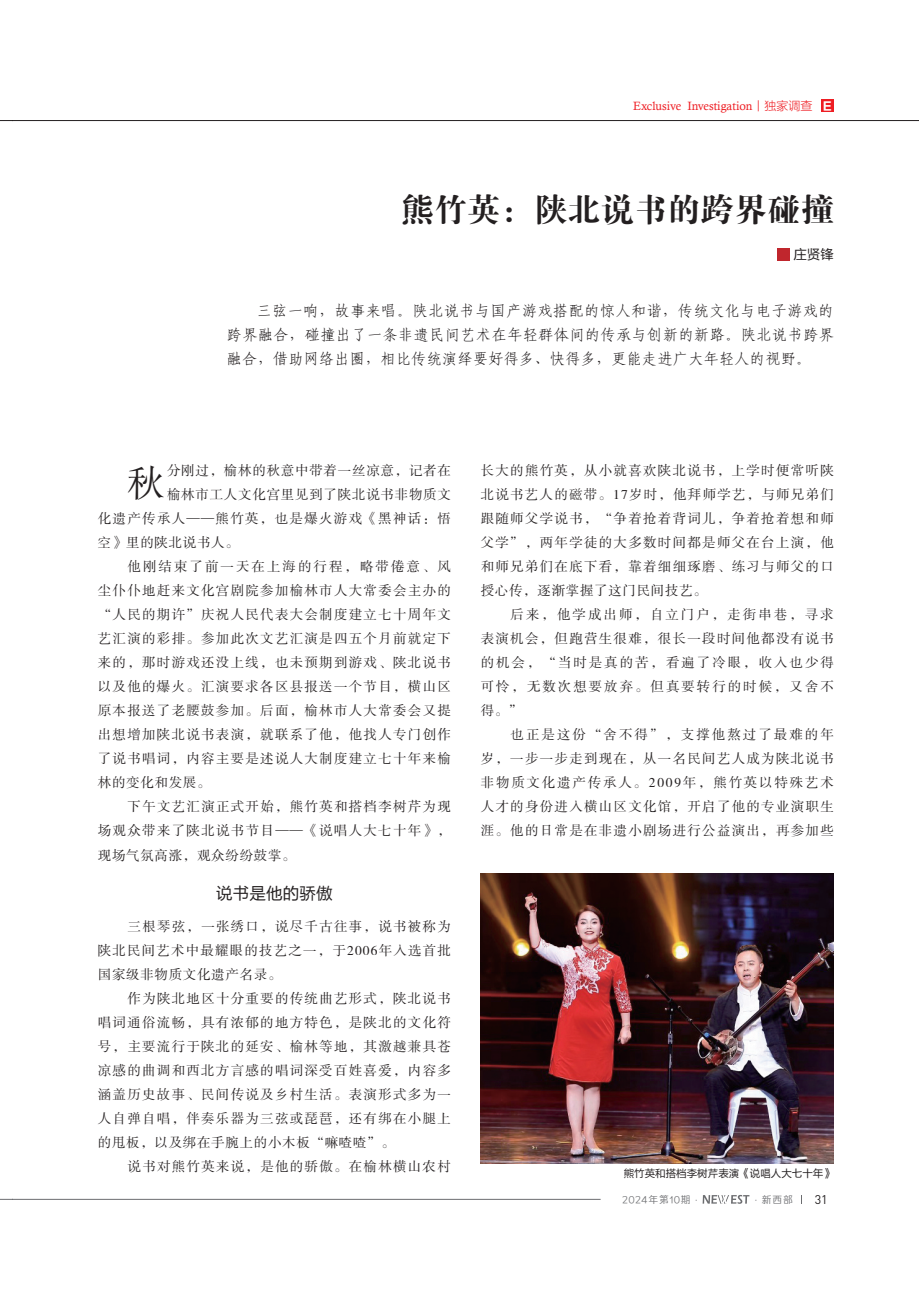
<style>
.page{position:relative;width:919px;height:1289px;background:#fff}
.page>*{position:absolute;margin:0;border:0;box-sizing:border-box;transform-origin:0 0}
.t1{font:37.5px "FZSSK GBK1 0";color:#231f20}
.t2{font:33px "FZDBSK GBK1 0";letter-spacing:.01em;color:#231f20}
.t3{font:16.5px "FZLTHK GBK1 0";letter-spacing:.01em;color:#231f20}
.t4{font:15px/24px "Fang Song GB2312";letter-spacing:.025em;color:#231f20;text-align:justify}
.t5{font:13.5px/24px "FZSSK GBK1 0";letter-spacing:.095em;color:#231f20;text-align:justify}
.t6{font:13.5px "FZSSK GBK1 0";letter-spacing:.055em;color:#231f20}
.t7{font:13.5px "FZSSK GBK1 0";letter-spacing:.05em;color:#231f20}
.t8{font:13.5px "FZSSK GBK1 0";letter-spacing:.145em;color:#231f20}
.t9{font:13.5px "FZLTHK GBK1 0";color:#231f20}
.t10{font:12.45px "DIN";color:#231f20}
.t11{font:12px "Calisto";color:#ee1d23}
.t12{font:10.5px "FZLTHK GBK1 0";color:#231f20}
.t13{font:9.75px "Loong Flash Sans GB Regular";letter-spacing:.1em;color:#6c6d70}
.s1{font-family:"FZLTXHK GBK1 0"}
.s2{font-family:"FZLTDHK GBK1 0";font-size:11.4px;color:#fff}
</style>
<div class="page">
<svg style="left:0;top:1199px;width:13px;height:1px"></svg>
<svg style="left:0;top:120px;width:13px;height:1px"></svg>
<hr style="left:13px;top:1199px;width:587px;height:1px;background:#6c6d70">
<svg style="left:702px;top:1195px;width:47px;height:8px"></svg>
<hr style="left:13px;top:120px;width:905px;height:1px;background:#231f20">
<div style="left:776px;top:248px;width:13px;height:13px;background:#c0262d"></div>
<div style="left:821px;top:99px;width:12px;height:13px;background:#ee1d23"></div>
<img style="left:480px;top:873px;width:353px;height:290px">
<p class="t11" style="left:633px;top:99px;width:201px">Exclusive Investigation<span class="s1">丨独家调查</span> <span class="s2">Ｅ</span></p>
<h2 class="t2" style="left:400px;top:192px;width:434px">熊竹英：陕北说书的跨界碰撞</h2>
<p class="t9" style="left:793px;top:247px;width:42px">庄贤锋</p>
<p class="t4" style="left:227px;top:299px;width:608px;text-indent:30px">三弦一响，故事来唱。陕北说书与国产游戏搭配的惊人和谐，传统文化与电子游戏的跨界融合，碰撞出了一条非遗民间艺术在年轻群体间的传承与创新的新路。陕北说书跨界融合，借助网络出圈，相比传统演绎要好得多、快得多，更能走进广大年轻人的视野。</p>
<h1 class="t1" style="left:128px;top:463px;width:39px">秋</h1>
<p class="t6" style="left:167px;top:463px;width:285px">分刚过，榆林的秋意中带着一丝凉意，记者在</p>
<p class="t6" style="left:167px;top:487px;width:285px">榆林市工人文化宫里见到了陕北说书非物质文</p>
<p class="t5" style="left:98px;top:507px;width:354px">化遗产传承人——熊竹英，也是爆火游戏《黑神话：悟</p>
<p class="t7" style="left:98px;top:535px;width:143px">空》里的陕北说书人。</p>
<p class="t8" style="left:128px;top:559px;width:325px">他刚结束了前一天在上海的行程，略带倦意、风</p>
<p class="t5" style="left:98px;top:579px;width:354px">尘仆仆地赶来文化宫剧院参加榆林市人大常委会主办的</p>
<p class="t5" style="left:98px;top:603px;width:354px">“人民的期许”庆祝人民代表大会制度建立七十周年文</p>
<p class="t5" style="left:98px;top:627px;width:354px">艺汇演的彩排。参加此次文艺汇演是四五个月前就定下</p>
<p class="t5" style="left:98px;top:651px;width:354px">来的，那时游戏还没上线，也未预期到游戏、陕北说书</p>
<p class="t5" style="left:98px;top:675px;width:354px">以及他的爆火。汇演要求各区县报送一个节目，横山区</p>
<p class="t5" style="left:98px;top:699px;width:354px">原本报送了老腰鼓参加。后面，榆林市人大常委会又提</p>
<p class="t5" style="left:98px;top:723px;width:354px">出想增加陕北说书表演，就联系了他，他找人专门创作</p>
<p class="t5" style="left:98px;top:747px;width:354px">了说书唱词，内容主要是述说人大制度建立七十年来榆</p>
<p class="t7" style="left:98px;top:775px;width:114px">林的变化和发展。</p>
<p class="t5" style="left:128px;top:795px;width:325px">下午文艺汇演正式开始，熊竹英和搭档李树芹为现</p>
<p class="t5" style="left:98px;top:819px;width:354px">场观众带来了陕北说书节目——《说唱人大七十年》，</p>
<p class="t7" style="left:98px;top:847px;width:199px">现场气氛高涨，观众纷纷鼓掌。</p>
<p class="t3" style="left:216px;top:884px;width:118px">说书是他的骄傲</p>
<p class="t5" style="left:98px;top:915px;width:354px;text-indent:30px">三根琴弦，一张绣口，说尽千古往事，说书被称为陕北民间艺术中最耀眼的技艺之一，于2006年入选首批国家级非物质文化遗产名录。</p>
<p class="t5" style="left:98px;top:987px;width:354px;text-indent:30px">作为陕北地区十分重要的传统曲艺形式，陕北说书唱词通俗流畅，具有浓郁的地方特色，是陕北的文化符号，主要流行于陕北的延安、榆林等地，其激越兼具苍凉感的曲调和西北方言感的唱词深受百姓喜爱，内容多涵盖历史故事、民间传说及乡村生活。表演形式多为一人自弹自唱，伴奏乐器为三弦或琵琶，还有绑在小腿上的甩板，以及绑在手腕上的小木板“嘛喳喳”。</p>
<p class="t5" style="left:128px;top:1155px;width:325px">说书对熊竹英来说，是他的骄傲。在榆林横山农村</p>
<p class="t5" style="left:480px;top:459px;width:354px">长大的熊竹英，从小就喜欢陕北说书，上学时便常听陕北说书艺人的磁带。17岁时，他拜师学艺，与师兄弟们跟随师父学说书，“争着抢着背词儿，争着抢着想和师父学”，两年学徒的大多数时间都是师父在台上演，他和师兄弟们在底下看，靠着细细琢磨、练习与师父的口授心传，逐渐掌握了这门民间技艺。</p>
<p class="t5" style="left:480px;top:603px;width:354px;text-indent:30px">后来，他学成出师，自立门户，走街串巷，寻求表演机会，但跑营生很难，很长一段时间他都没有说书的机会，“当时是真的苦，看遍了冷眼，收入也少得可怜，无数次想要放弃。但真要转行的时候，又舍不得。”</p>
<p class="t5" style="left:480px;top:723px;width:354px;text-indent:30px">也正是这份“舍不得”，支撑他熬过了最难的年岁，一步一步走到现在，从一名民间艺人成为陕北说书非物质文化遗产传承人。2009年，熊竹英以特殊艺术人才的身份进入横山区文化馆，开启了他的专业演职生涯。他的日常是在非遗小剧场进行公益演出，再参加些</p>
<p class="t12" style="left:623px;top:1167px;width:211px">熊竹英和搭档李树芹表演《说唱人大七十年》</p>
<p class="t13" style="left:622px;top:1194px;width:172px">2024年第10期·　　　　 ·新西部</p>
<p class="t10" style="left:814px;top:1191px;width:15px">31</p>
</div>
